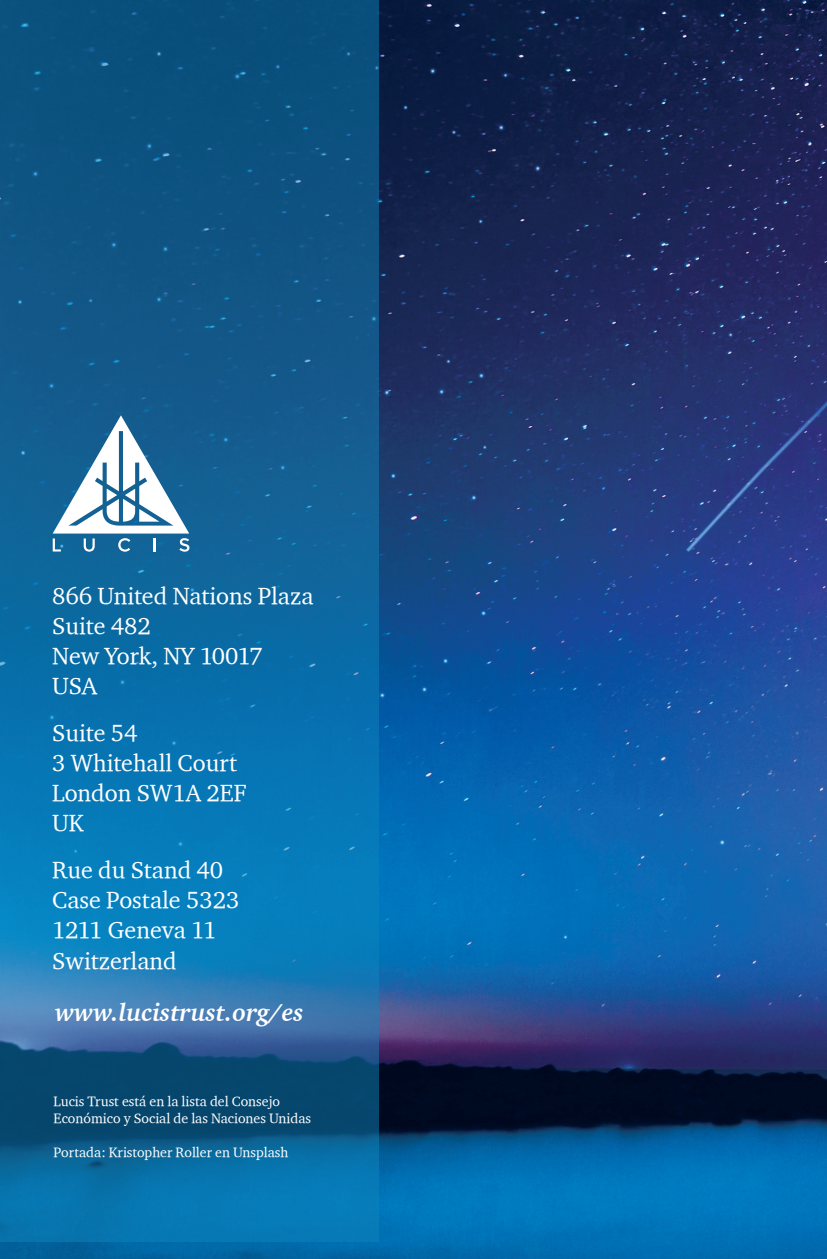
<style>
.page{position:relative;width:827px;height:1259px;background:#fff}
.page>*{position:absolute;margin:0;border:0;box-sizing:border-box;transform-origin:0 0}
.Heading_1{font:italic 700 25px "Charter IT Cby BT";color:#fff}
.Text{font:24px/30px "Charter ITCTT";color:#fff}
.Text-2{font:14px/17px "Charter ITCTT";color:#fff}
</style>
<div class="page">
<img style="left:0;top:0;width:826px;height:1258px">
<svg style="left:0;top:0;width:378px;height:1241px;background:#0e6499"></svg>
<svg style="left:53px;top:415px;width:136px;height:136px"></svg>
<p class="Text" style="left:52px;top:580px;width:262px">866 United Nations Plaza<br>Suite 482<br>New York, NY 10017<br>USA</p>
<p class="Text" style="left:52px;top:717px;width:196px">Suite 54<br>3 Whitehall Court<br>London SW1A 2EF<br>UK</p>
<p class="Text" style="left:52px;top:854px;width:189px">Rue du Stand 40<br>Case Postale 5323<br>1211 Geneva 11<br>Switzerland</p>
<p class="Heading_1" style="left:55px;top:996px;width:250px">www.lucistrust.org/es</p>
<p class="Text-2" style="left:54px;top:1092px;width:259px">Lucis Trust está en la lista del Consejo<br>Económico y Social de las Naciones Unidas</p>
<p class="Text-2" style="left:54px;top:1143px;width:236px">Portada: Kristopher Roller en Unsplash</p>
</div>
